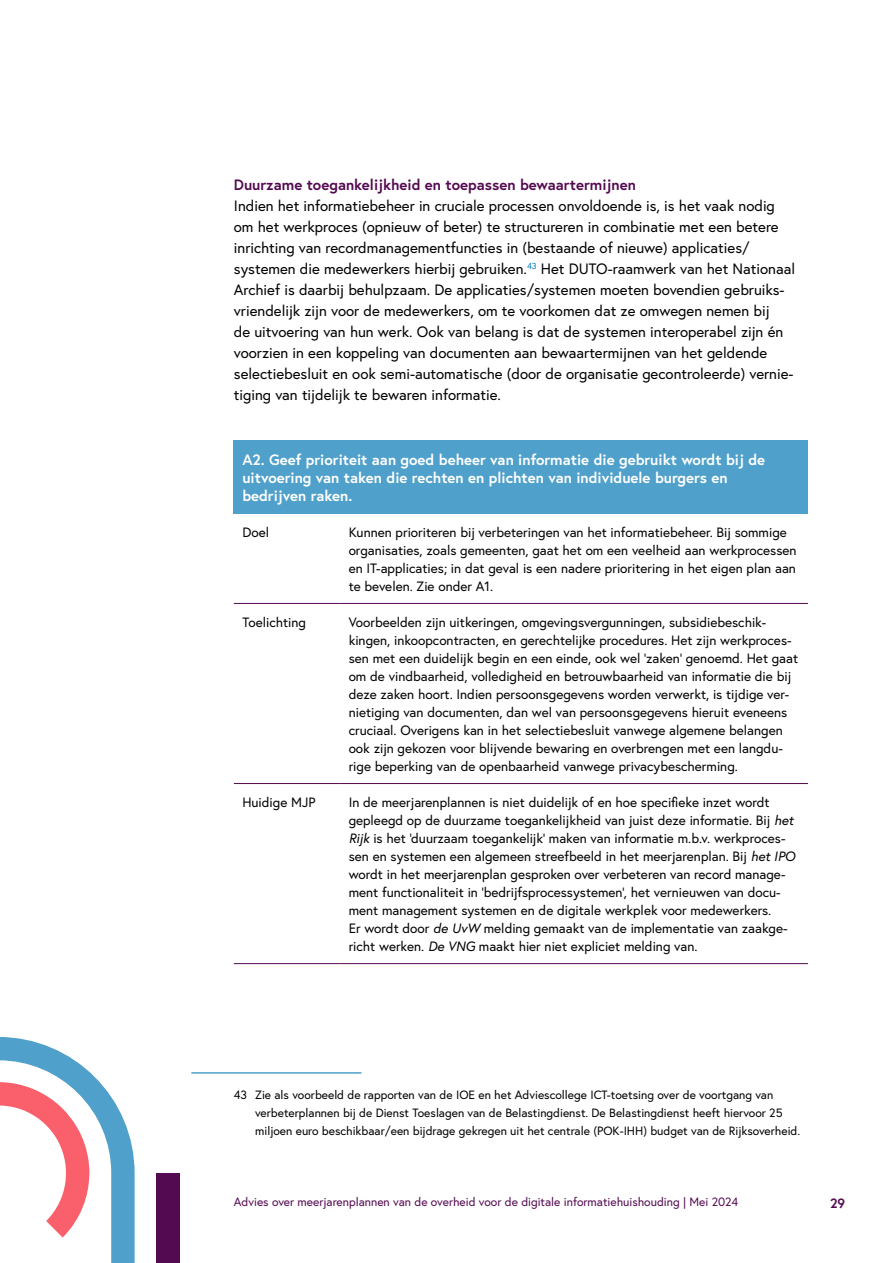
<style>
.page{position:relative;width:893px;height:1263px;background:#fff}
.page>*{position:absolute;margin:0;border:0;box-sizing:border-box;transform-origin:0 0}
.P_-_Plat{font:15px/21px "Europa";color:#000}
.P_-_Tabel_KOP{font:700 15px/18px "Europa";color:#fff}
.H4_-_Tussenkopje_bold_paars{font:700 15px "Europa";color:#540a51}
.P_-_Tabel_plat{font:13.5px/18px "Europa";color:#000}
.t1{font:700 13.5px "Europa";color:#540a51}
.P_-_Voetnoot{font:12px/18px "Europa";color:#000}
.t2{font:12px "Europa";color:#540a51}
.s1{font-style:italic}
</style>
<div class="page">
<div style="left:156px;top:1173px;width:24px;height:90px;background:#540a51"></div>
<svg style="left:0;top:1037px;width:135px;height:226px"></svg>
<div style="left:234px;top:440px;width:574px;height:73px;background:#4fa0ca"></div>
<hr style="left:234px;top:603px;width:106px;height:1px;background:#540a51">
<hr style="left:340px;top:603px;width:468px;height:1px;background:#540a51">
<hr style="left:234px;top:783px;width:106px;height:1px;background:#540a51">
<hr style="left:340px;top:783px;width:468px;height:1px;background:#540a51">
<hr style="left:234px;top:963px;width:106px;height:1px;background:#540a51">
<hr style="left:340px;top:963px;width:468px;height:1px;background:#540a51">
<hr style="left:191px;top:1072px;width:170px;height:2px;background:#4fa0ca">
<h4 class="H4_-_Tussenkopje_bold_paars" style="left:234px;top:175px;width:404px">Duurzame toegankelijkheid en toepassen bewaartermijnen</h4>
<p class="P_-_Plat" style="left:234px;top:195px;width:563px">Indien het informatiebeheer in cruciale processen onvoldoende is, is het vaak nodig om het werkproces (opnieuw of beter) te structureren in combinatie met een betere inrichting van recordmanagementfuncties in (bestaande of nieuwe) applicaties/ systemen die medewerkers hierbij gebruiken.<sup>43</sup> Het DUTO-raamwerk van het Nationaal Archief is daarbij behulpzaam. De applicaties/systemen moeten bovendien gebruiks&shy;vriendelijk zijn voor de medewerkers, om te voorkomen dat ze omwegen nemen bij<br>de uitvoering van hun werk. Ook van belang is dat de systemen interoperabel zijn én voorzien in een koppeling van documenten aan bewaartermijnen van het geldende selectiebesluit en ook semi-automatische (door de organisatie gecontroleerde) vernie&shy;tiging van tijdelijk te bewaren informatie.</p>
<p class="P_-_Tabel_KOP" style="left:242px;top:450px;width:524px">A2. Geef prioriteit aan goed beheer van informatie die gebruikt wordt bij de uitvoering van taken die rechten en plichten van individuele burgers en bedrijven raken.</p>
<p class="P_-_Tabel_plat" style="left:242px;top:523px;width:28px">Doel</p>
<p class="P_-_Tabel_plat" style="left:349px;top:523px;width:449px">Kunnen prioriteren bij verbeteringen van het informatiebeheer. Bij sommige organisaties, zoals gemeenten, gaat het om een veelheid aan werkprocessen en IT-applicaties; in dat geval is een nadere prioritering in het eigen plan aan te bevelen. Zie onder A1.</p>
<p class="P_-_Tabel_plat" style="left:242px;top:613px;width:65px">Toelichting</p>
<p class="P_-_Tabel_plat" style="left:349px;top:613px;width:451px">Voorbeelden zijn uitkeringen, omgevingsvergunningen, subsidiebeschik&shy;kingen, inkoopcontracten, en gerechtelijke procedures. Het zijn werkproces&shy;sen met een duidelijk begin en een einde, ook wel ‘zaken’ genoemd. Het gaat om de vindbaarheid, volledigheid en betrouwbaarheid van informatie die bij deze zaken hoort. Indien persoonsgegevens worden verwerkt, is tijdige ver&shy;nietiging van documenten, dan wel van persoonsgegevens hieruit eveneens cruciaal. Overigens kan in het selectiebesluit vanwege algemene belangen ook zijn gekozen voor blijvende bewaring en overbrengen met een langdu&shy;rige beperking van de openbaarheid vanwege privacybescherming.</p>
<p class="P_-_Tabel_plat" style="left:242px;top:793px;width:75px">Huidige MJP</p>
<p class="P_-_Tabel_plat" style="left:349px;top:793px;width:448px">In de meerjarenplannen is niet duidelijk of en hoe specifieke inzet wordt gepleegd op de duurzame toegankelijkheid van juist deze informatie. Bij <span class="s1">het Rijk</span> is het ‘duurzaam toegankelijk’ maken van informatie m.b.v. werkproces&shy;sen en systemen een algemeen streefbeeld in het meerjarenplan. Bij <span class="s1">het IPO </span>wordt in het meerjarenplan gesproken over verbeteren van record manage&shy;ment functionaliteit in ‘bedrijfsprocessystemen’, het vernieuwen van docu&shy;ment management systemen en de digitale werkplek voor medewerkers.<br>Er wordt door <span class="s1">de UvW</span> melding gemaakt van de implementatie van zaakge&shy;richt werken. <span class="s1">De VNG</span> maakt hier niet expliciet melding van.</p>
<p class="P_-_Voetnoot" style="left:255px;top:1086px;width:546px;text-indent:-21px">43 Zie als voorbeeld de rapporten van de IOE en het Adviescollege ICT-toetsing over de voortgang van verbeterplannen bij de Dienst Toeslagen van de Belastingdienst. De Belastingdienst heeft hiervoor 25 miljoen euro beschikbaar/een bijdrage gekregen uit het centrale (POK-IHH) budget van de Rijksoverheid.</p>
<p class="t2" style="left:234px;top:1194px;width:506px">Advies over meerjarenplannen van de overheid voor de digitale informatiehuishouding | Mei 2024</p>
<p class="t1" style="left:830px;top:1194px;width:17px">29</p>
</div>
